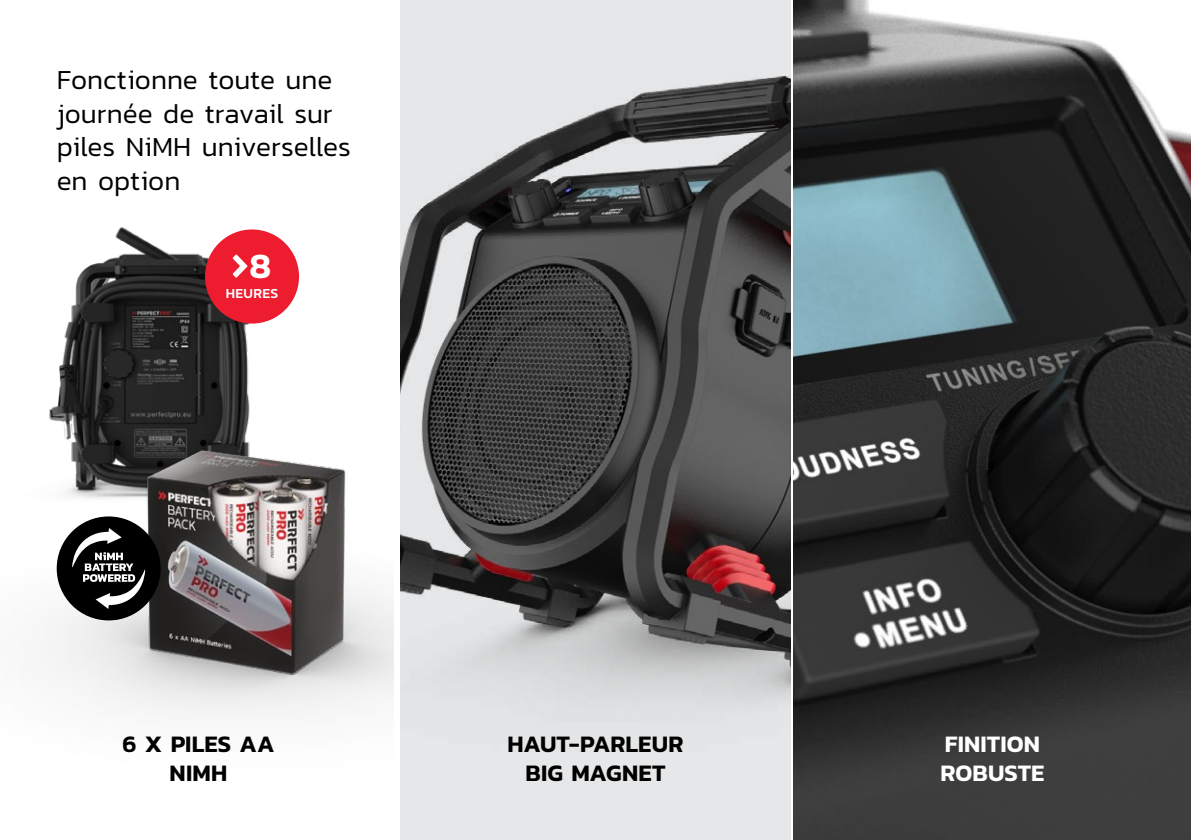
<style>
.page{position:relative;width:1191px;height:840px;background:#fff}
.page>*{position:absolute;margin:0;border:0;box-sizing:border-box;transform-origin:0 0}
.t1{font:600 36px "Kanit";color:#fff}
.t2{font:300 28px/33.6px "Kanit";color:#000}
.t3{font:600 24px/28.8px "Kanit";letter-spacing:.005em;color:#000;text-align:center}
.t4{font:600 24px/28.8px "Kanit";letter-spacing:.005em;color:#fff}
.t5{font:500 14px "Kanit";letter-spacing:.02em;color:#fff}
</style>
<div class="page">
<img style="left:57px;top:227px;width:242px;height:179px">
<img style="left:49px;top:406px;width:345px;height:308px">
<svg style="left:400px;top:0;width:394px;height:839px;background:#8b8a8a"></svg>
<img style="left:794px;top:0;width:397px;height:839px">
<div style="left:57px;top:516px;width:104px;height:104px;background:#000;border-radius:50%"></div>
<svg style="left:72px;top:527px;width:73px;height:81px"></svg>
<div style="left:205px;top:229px;width:94px;height:94px;background:#ed1c2e;border-radius:50%"></div>
<svg style="left:233px;top:254px;width:14px;height:23px"></svg>
<p class="t2" style="left:57px;top:62px;width:296px">Fonctionne toute une journée de travail sur piles NiMH universelles en option</p>
<p class="t1" style="left:250px;top:238px;width:23px">8</p>
<p class="t5" style="left:226px;top:282px;width:54px">HEURES</p>
<p class="t3" style="left:122px;top:728px;width:154px">6 X PILES AA<br>NIMH</p>
<p class="t4" style="left:940px;top:728px;width:105px">FINITION<br>ROBUSTE</p>
<p class="t3" style="left:507px;top:728px;width:177px">HAUT-PARLEUR<br>BIG MAGNET</p>
</div>
